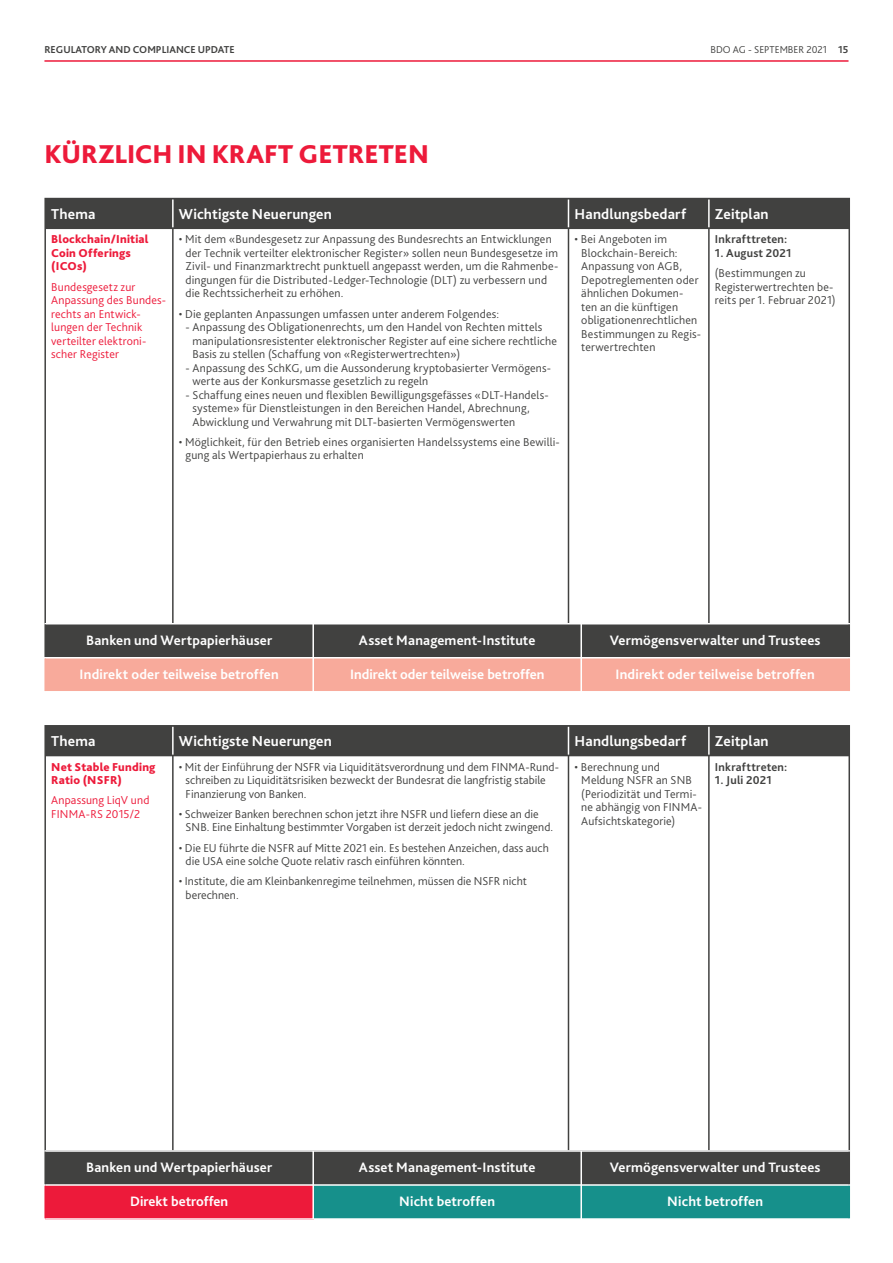
<style>
.page{position:relative;width:893px;height:1263px;background:#fff}
.page>*{position:absolute;margin:0;border:0;box-sizing:border-box;transform-origin:0 0}
.t1{font:800 27px "Bliss Pro";color:#ed1a3a}
.t2{font:700 15px "Bliss Pro";letter-spacing:.005em;color:#fff}
.t3{font:700 14.25px "Bliss Pro";letter-spacing:.01em;color:#fff}
.t4{font:300 12px/13.5px "Bliss Pro";letter-spacing:.01em;color:#414140}
.t5{font:300 12px/13.5px "Bliss Pro";letter-spacing:.015em;color:#ed1a3a}
.t6{font:800 12px/13.5px "Bliss Pro";letter-spacing:.02em;color:#ed1a3a}
.t7{font:700 12px "Bliss Pro";letter-spacing:.02em;color:#414140}
.t8{font:700 10.5px "Bliss Pro";color:#414140}
.t9{font:300 10.5px "Bliss Pro";color:#414140}
.s1{font-weight:700}
</style>
<div class="page">
<hr style="left:44px;top:60px;width:804px;height:2px;background:#ed1a3a">
<svg style="left:173px;top:229px;width:535px;height:394px"></svg>
<div style="left:46px;top:199px;width:802px;height:29px;background:#414140"></div>
<hr style="left:44px;top:228px;width:129px;height:1px;background:#414140">
<hr style="left:44px;top:229px;width:2px;height:394px;background:#414140">
<hr style="left:173px;top:228px;width:395px;height:1px;background:#414140">
<hr style="left:172px;top:229px;width:1px;height:394px;background:#414140">
<hr style="left:568px;top:228px;width:282px;height:1px;background:#414140">
<hr style="left:848px;top:229px;width:2px;height:394px;background:#414140">
<hr style="left:567px;top:229px;width:2px;height:394px;background:#414140">
<hr style="left:708px;top:229px;width:1px;height:394px;background:#414140">
<hr style="left:44px;top:198px;width:129px;height:1px;background:#414140">
<hr style="left:44px;top:199px;width:2px;height:29px;background:#414140">
<hr style="left:173px;top:198px;width:677px;height:1px;background:#414140">
<hr style="left:848px;top:199px;width:2px;height:29px;background:#414140">
<svg style="left:46px;top:624px;width:802px;height:67px;background:#9c766e"></svg>
<hr style="left:312px;top:624px;width:2px;height:33px;background:#fff">
<hr style="left:580px;top:624px;width:2px;height:33px;background:#fff">
<hr style="left:44px;top:657px;width:537px;height:2px;background:#fff">
<hr style="left:312px;top:659px;width:2px;height:32px;background:#fff">
<hr style="left:581px;top:657px;width:269px;height:2px;background:#fff">
<hr style="left:580px;top:659px;width:2px;height:32px;background:#fff">
<hr style="left:44px;top:624px;width:2px;height:33px;background:#414140">
<hr style="left:848px;top:624px;width:2px;height:33px;background:#414140">
<hr style="left:44px;top:659px;width:2px;height:32px;background:#f8aa9b">
<hr style="left:848px;top:659px;width:2px;height:32px;background:#f8aa9b">
<svg style="left:173px;top:756px;width:535px;height:394px"></svg>
<div style="left:46px;top:727px;width:802px;height:28px;background:#414140"></div>
<hr style="left:44px;top:755px;width:129px;height:1px;background:#414140">
<hr style="left:44px;top:756px;width:2px;height:394px;background:#414140">
<hr style="left:173px;top:755px;width:395px;height:1px;background:#414140">
<hr style="left:172px;top:756px;width:1px;height:394px;background:#414140">
<hr style="left:568px;top:755px;width:282px;height:1px;background:#414140">
<hr style="left:848px;top:756px;width:2px;height:394px;background:#414140">
<hr style="left:567px;top:756px;width:2px;height:394px;background:#414140">
<hr style="left:708px;top:756px;width:1px;height:394px;background:#414140">
<hr style="left:44px;top:725px;width:129px;height:2px;background:#414140">
<hr style="left:44px;top:727px;width:2px;height:28px;background:#414140">
<hr style="left:173px;top:725px;width:677px;height:2px;background:#414140">
<hr style="left:848px;top:727px;width:2px;height:28px;background:#414140">
<svg style="left:46px;top:1152px;width:802px;height:66px;background:#4f5457"></svg>
<hr style="left:312px;top:1152px;width:2px;height:32px;background:#fff">
<hr style="left:580px;top:1152px;width:2px;height:32px;background:#fff">
<hr style="left:44px;top:1184px;width:537px;height:2px;background:#fff">
<hr style="left:312px;top:1186px;width:2px;height:32px;background:#fff">
<hr style="left:581px;top:1184px;width:269px;height:2px;background:#fff">
<hr style="left:580px;top:1186px;width:2px;height:32px;background:#fff">
<hr style="left:44px;top:1152px;width:2px;height:32px;background:#414140">
<hr style="left:848px;top:1152px;width:2px;height:32px;background:#414140">
<hr style="left:44px;top:1186px;width:2px;height:32px;background:#ed1a3a">
<hr style="left:848px;top:1186px;width:2px;height:32px;background:#16908b">
<p class="t8" style="left:44px;top:45px;width:192px">REGULATORY AND COMPLIANCE UPDATE</p>
<p class="t9" style="left:710px;top:45px;width:139px">BDO AG - SEPTEMBER 2021 <span class="s1">15</span></p>
<h1 class="t1" style="left:44px;top:144px;width:386px">KÜRZLICH IN KRAFT GETRETEN</h1>
<p class="t2" style="left:51px;top:208px;width:46px">Thema</p>
<p class="t2" style="left:179px;top:208px;width:154px">Wichtigste Neuerungen</p>
<p class="t2" style="left:574px;top:208px;width:113px">Handlungsbedarf</p>
<p class="t2" style="left:714px;top:208px;width:55px">Zeitplan</p>
<p class="t6" style="left:51px;top:234px;width:99px">Blockchain/Initial<br>Coin Offerings (ICOs)</p>
<p class="t5" style="left:51px;top:281px;width:116px">Bundesgesetz zur<br>Anpassung des Bundes&shy;rechts an Entwick&shy;lungen der Technik verteilter elektroni&shy;scher Register</p>
<p class="t4" style="left:186px;top:234px;width:374px;text-indent:-7px">• Mit dem «Bundesgesetz zur Anpassung des Bundesrechts an Entwicklungen der Technik verteilter elektronischer Register» sollen neun Bundesgesetze im Zivil- und Finanzmarktrecht punktuell angepasst werden, um die Rahmenbe&shy;dingungen für die Distributed-Ledger-Technologie (DLT) zu verbessern und die Rechtssicherheit zu erhöhen.</p>
<p class="t4" style="left:179px;top:308px;width:322px">• Die geplanten Anpassungen umfassen unter anderem Folgendes:</p>
<p class="t4" style="left:192px;top:322px;width:366px;text-indent:-7px">- Anpassung des Obligationenrechts, um den Handel von Rechten mittels manipulationsresistenter elektronischer Register auf eine sichere rechtliche<br>Basis zu stellen (Schaffung von «Registerwertrechten»)</p>
<p class="t4" style="left:192px;top:362px;width:360px;text-indent:-7px">- Anpassung des SchKG, um die Aussonderung kryptobasierter Vermögens&shy;werte aus der Konkursmasse gesetzlich zu regeln</p>
<p class="t4" style="left:192px;top:389px;width:358px;text-indent:-7px">- Schaffung eines neuen und flexiblen Bewilligungsgefässes «DLT-Handels&shy;systeme» für Dienstleistungen in den Bereichen Handel, Abrechnung,<br>Abwicklung und Verwahrung mit DLT-basierten Vermögenswerten</p>
<p class="t4" style="left:186px;top:436px;width:376px;text-indent:-7px">• Möglichkeit, für den Betrieb eines organisierten Handelssystems eine Bewilli&shy;gung als Wertpapierhaus zu erhalten</p>
<p class="t4" style="left:581px;top:234px;width:121px;text-indent:-7px">• Bei Angeboten im<br>Blockchain-Bereich:<br>Anpassung von AGB,<br>Depotreglementen oder ähnlichen Dokumen&shy;ten an die künftigen obligationenrechtlichen<br>Bestimmungen zu Regis&shy;terwertrechten</p>
<p class="t7" style="left:714px;top:235px;width:74px">Inkrafttreten:</p>
<p class="t7" style="left:714px;top:248px;width:78px">1. August 2021</p>
<p class="t4" style="left:714px;top:268px;width:122px">(Bestimmungen zu<br>Registerwertrechten be&shy;reits per 1. Februar 2021)</p>
<p class="t3" style="left:86px;top:635px;width:188px">Banken und Wertpapierhäuser</p>
<p class="t3" style="left:359px;top:635px;width:178px">Asset Management-Institute</p>
<p class="t3" style="left:609px;top:635px;width:212px">Vermögensverwalter und Trustees</p>
<p class="t3" style="left:80px;top:669px;width:201px">Indirekt oder teilweise betroffen</p>
<p class="t3" style="left:350px;top:669px;width:196px">Indirekt oder teilweise betroffen</p>
<p class="t3" style="left:615px;top:669px;width:201px">Indirekt oder teilweise betroffen</p>
<p class="t2" style="left:51px;top:735px;width:46px">Thema</p>
<p class="t2" style="left:179px;top:735px;width:154px">Wichtigste Neuerungen</p>
<p class="t2" style="left:574px;top:735px;width:113px">Handlungsbedarf</p>
<p class="t2" style="left:714px;top:735px;width:55px">Zeitplan</p>
<p class="t6" style="left:51px;top:761px;width:106px">Net Stable Funding<br>Ratio (NSFR)</p>
<p class="t5" style="left:51px;top:795px;width:100px">Anpassung LiqV und<br>FINMA-RS 2015/2</p>
<p class="t4" style="left:186px;top:761px;width:375px;text-indent:-7px">• Mit der Einführung der NSFR via Liquiditätsverordnung und dem FINMA-Rund&shy;schreiben zu Liquiditätsrisiken bezweckt der Bundesrat die langfristig stabile<br>Finanzierung von Banken.</p>
<p class="t4" style="left:186px;top:808px;width:369px;text-indent:-7px">• Schweizer Banken berechnen schon jetzt ihre NSFR und liefern diese an die<br>SNB. Eine Einhaltung bestimmter Vorgaben ist derzeit jedoch nicht zwingend.</p>
<p class="t4" style="left:186px;top:842px;width:364px;text-indent:-7px">• Die EU führte die NSFR auf Mitte 2021 ein. Es bestehen Anzeichen, dass auch die USA eine solche Quote relativ rasch einführen könnten.</p>
<p class="t4" style="left:186px;top:876px;width:343px;text-indent:-7px">• Institute, die am Kleinbankenregime teilnehmen, müssen die NSFR nicht berechnen.</p>
<p class="t4" style="left:581px;top:761px;width:122px;text-indent:-7px">• Berechnung und<br>Meldung NSFR an SNB (Periodizität und Termi&shy;ne abhängig von FINMA-<br>Aufsichtskategorie)</p>
<p class="t7" style="left:714px;top:762px;width:74px">Inkrafttreten:</p>
<p class="t7" style="left:714px;top:776px;width:58px">1. Juli 2021</p>
<p class="t3" style="left:86px;top:1162px;width:188px">Banken und Wertpapierhäuser</p>
<p class="t3" style="left:359px;top:1162px;width:178px">Asset Management-Institute</p>
<p class="t3" style="left:609px;top:1162px;width:212px">Vermögensverwalter und Trustees</p>
<p class="t3" style="left:130px;top:1196px;width:99px">Direkt betroffen</p>
<p class="t3" style="left:399px;top:1196px;width:97px">Nicht betroffen</p>
<p class="t3" style="left:667px;top:1196px;width:97px">Nicht betroffen</p>
</div>
